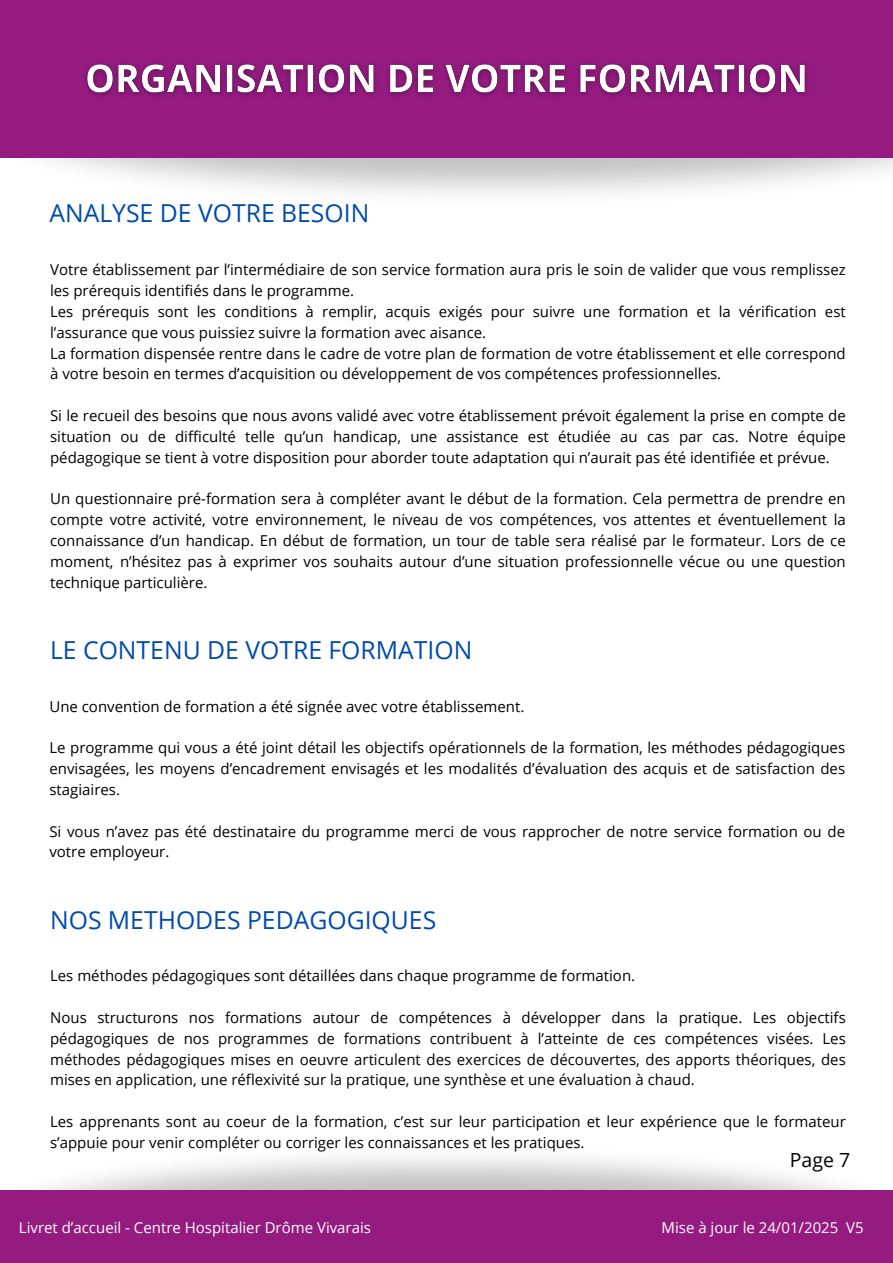
<style>
.page{position:relative;width:893px;height:1263px;background:#fff}
.page>*{position:absolute;margin:0;border:0;box-sizing:border-box;transform-origin:0 0}
.t1{font:24.75px "Open Sans";color:#004aad}
.t2{font:19.5px "Open Sans";color:#000}
.t3{font:15px/20.9px "Open Sans";color:#000;text-align:justify}
.t4{font:15px "Open Sans";color:#fff}
</style>
<div class="page">
<img style="left:0;top:157px;width:893px;height:37px">
<div style="left:0;top:0;width:893px;height:157px;background:#951b81"></div>
<div style="left:0;top:1190px;width:893px;height:73px;background:#951b81"></div>
<img style="left:85px;top:64px;width:722px;height:32px">
<h1 class="t1" style="left:49px;top:196px;width:321px">ANALYSE DE VOTRE BESOIN</h1>
<p class="t3" style="left:50px;top:259px;width:797px;text-align:left">Votre établissement par l’intermédiaire de son service formation aura pris le soin de valider que vous remplissez les prérequis identifiés dans le programme.<br>Les prérequis sont les conditions à remplir, acquis exigés pour suivre une formation et la vérification est l’assurance que vous puissiez suivre la formation avec aisance.<br>La formation dispensée rentre dans le cadre de votre plan de formation de votre établissement et elle correspond à votre besoin en termes d’acquisition ou développement de vos compétences professionnelles.</p>
<p class="t3" style="left:50px;top:405px;width:797px">Si le recueil des besoins que nous avons validé avec votre établissement prévoit également la prise en compte de situation ou de difficulté telle qu’un handicap, une assistance est étudiée au cas par cas. Notre équipe pédagogique se tient à votre disposition pour aborder toute adaptation qui n’aurait pas été identifiée et prévue.</p>
<p class="t3" style="left:50px;top:488px;width:797px">Un questionnaire pré-formation sera à compléter avant le début de la formation. Cela permettra de prendre en compte votre activité, votre environnement, le niveau de vos compétences, vos attentes et éventuellement la connaissance d’un handicap. En début de formation, un tour de table sera réalisé par le formateur. Lors de ce moment, n’hésitez pas à exprimer vos souhaits autour d’une situation professionnelle vécue ou une question technique particulière.</p>
<p class="t1" style="left:50px;top:633px;width:424px">LE CONTENU DE VOTRE FORMATION</p>
<p class="t3" style="left:49px;top:695px;width:476px">Une convention de formation a été signée avec votre établissement.</p>
<p class="t3" style="left:49px;top:737px;width:797px">Le programme qui vous a été joint détail les objectifs opérationnels de la formation, les méthodes pédagogiques envisagées, les moyens d’encadrement envisagés et les modalités d’évaluation des acquis et de satisfaction des stagiaires.</p>
<p class="t3" style="left:49px;top:820px;width:797px">Si vous n’avez pas été destinataire du programme merci de vous rapprocher de notre service formation ou de votre employeur.</p>
<h1 class="t1" style="left:50px;top:902px;width:388px">NOS METHODES PEDAGOGIQUES</h1>
<p class="t3" style="left:50px;top:965px;width:586px">Les méthodes pédagogiques sont détaillées dans chaque programme de formation.</p>
<p class="t3" style="left:50px;top:1007px;width:797px">Nous structurons nos formations autour de compétences à développer dans la pratique. Les objectifs pédagogiques de nos programmes de formations contribuent à l’atteinte de ces compétences visées. Les méthodes pédagogiques mises en oeuvre articulent des exercices de découvertes, des apports théoriques, des mises en application, une réflexivité sur la pratique, une synthèse et une évaluation à chaud.</p>
<p class="t3" style="left:50px;top:1111px;width:797px">Les apprenants sont au coeur de la formation, c’est sur leur participation et leur expérience que le formateur s’appuie pour venir compléter ou corriger les connaissances et les pratiques.</p>
<h2 class="t2" style="left:790px;top:1146px;width:62px">Page 7</h2>
<p class="t4" style="left:19px;top:1217px;width:354px">Livret d’accueil - Centre Hospitalier Drôme Vivarais</p>
<p class="t4" style="left:661px;top:1217px;width:204px">Mise à jour le 24/01/2025 V5</p>
</div>
